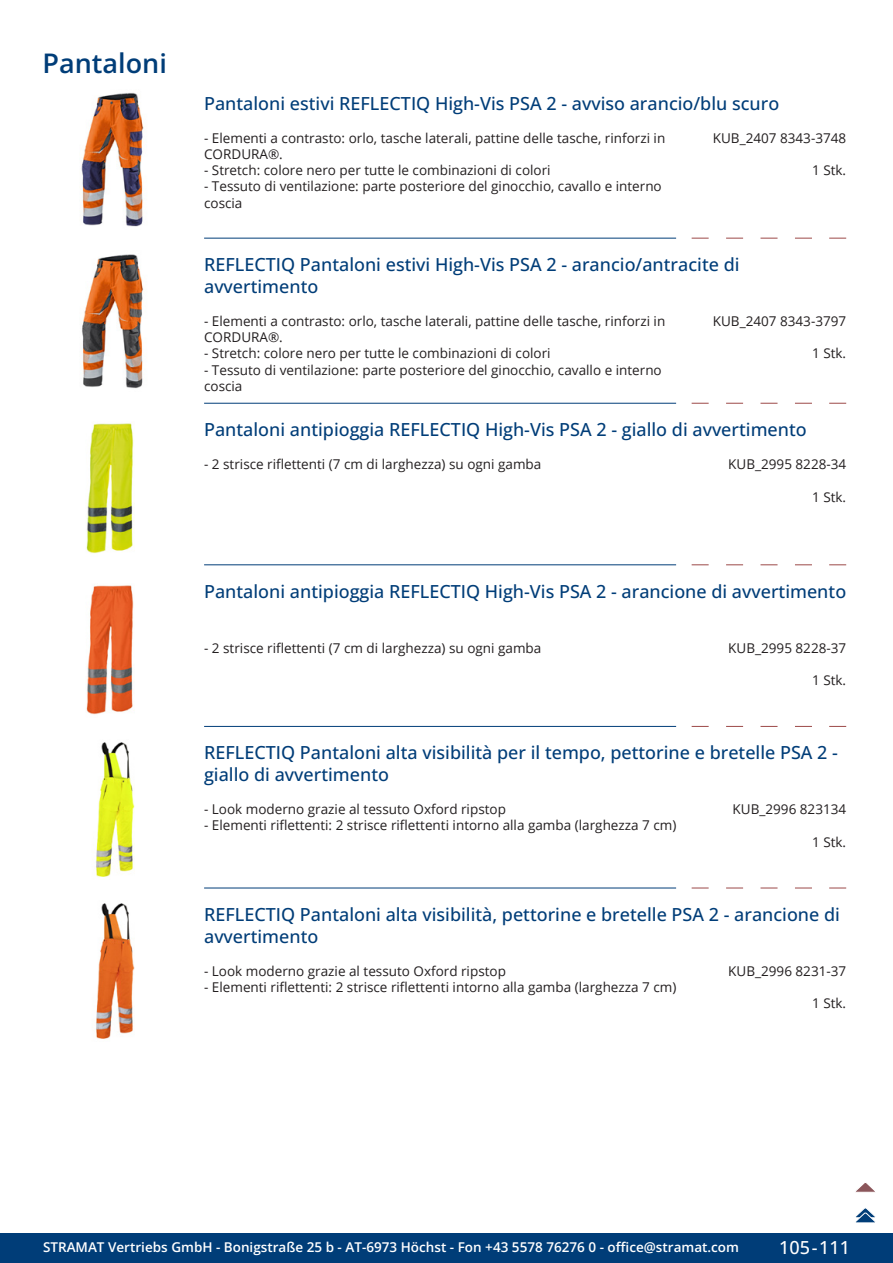
<style>
.page{position:relative;width:893px;height:1263px;background:#fff}
.page>*{position:absolute;margin:0;border:0;box-sizing:border-box;transform-origin:0 0}
.GruppeName{font:600 27px "Open Sans";color:#003d78}
.ArtikelName{font:500 18px/21.6px "Open Sans";color:#003d78}
.t1{font:500 18px "Open Sans";color:#fff}
.Beschreibung{font:13.5px/16.2px "Open Sans";color:#231f20}
.ArtikelNummer{font:13.5px "Open Sans";color:#231f20}
.t2{font:600 13.5px "Open Sans";color:#fff}
</style>
<div class="page">
<div style="left:0;top:1233px;width:893px;height:30px;background:#003d78"></div>
<img style="left:81px;top:93px;width:63px;height:134px">
<img style="left:82px;top:254px;width:62px;height:135px">
<svg style="left:692px;top:238px;width:17px;height:1px"></svg>
<svg style="left:726px;top:238px;width:17px;height:1px"></svg>
<svg style="left:760px;top:238px;width:17px;height:1px"></svg>
<svg style="left:795px;top:238px;width:17px;height:1px"></svg>
<svg style="left:829px;top:238px;width:17px;height:1px"></svg>
<hr style="left:204px;top:238px;width:472px;height:1px;background:#003d78">
<img style="left:86px;top:423px;width:49px;height:131px">
<svg style="left:692px;top:403px;width:17px;height:1px"></svg>
<svg style="left:726px;top:403px;width:17px;height:1px"></svg>
<svg style="left:760px;top:403px;width:17px;height:1px"></svg>
<svg style="left:795px;top:403px;width:17px;height:1px"></svg>
<svg style="left:829px;top:403px;width:17px;height:1px"></svg>
<hr style="left:204px;top:403px;width:472px;height:1px;background:#003d78">
<img style="left:86px;top:585px;width:48px;height:130px">
<svg style="left:692px;top:564px;width:17px;height:1px"></svg>
<svg style="left:726px;top:564px;width:17px;height:1px"></svg>
<svg style="left:760px;top:564px;width:17px;height:1px"></svg>
<svg style="left:795px;top:564px;width:17px;height:1px"></svg>
<svg style="left:829px;top:564px;width:17px;height:1px"></svg>
<hr style="left:204px;top:564px;width:472px;height:1px;background:#003d78">
<img style="left:96px;top:742px;width:39px;height:135px">
<svg style="left:692px;top:726px;width:17px;height:1px"></svg>
<svg style="left:726px;top:726px;width:17px;height:1px"></svg>
<svg style="left:760px;top:726px;width:17px;height:1px"></svg>
<svg style="left:795px;top:726px;width:17px;height:1px"></svg>
<svg style="left:829px;top:726px;width:17px;height:1px"></svg>
<hr style="left:204px;top:726px;width:472px;height:1px;background:#003d78">
<img style="left:96px;top:903px;width:39px;height:136px">
<svg style="left:692px;top:888px;width:17px;height:1px"></svg>
<svg style="left:726px;top:888px;width:17px;height:1px"></svg>
<svg style="left:760px;top:888px;width:17px;height:1px"></svg>
<svg style="left:795px;top:888px;width:17px;height:1px"></svg>
<svg style="left:829px;top:888px;width:17px;height:1px"></svg>
<hr style="left:204px;top:888px;width:472px;height:1px;background:#003d78">
<svg style="left:856px;top:1183px;width:19px;height:9px"></svg>
<svg style="left:855px;top:1208px;width:21px;height:15px"></svg>
<p class="GruppeName" style="left:43px;top:44px;width:126px">Pantaloni</p>
<p class="ArtikelName" style="left:204px;top:92px;width:577px">Pantaloni estivi REFLECTIQ High-Vis PSA 2 - avviso arancio/blu scuro</p>
<p class="Beschreibung" style="left:204px;top:129px;width:463px">- Elementi a contrasto: orlo, tasche laterali, pattine delle tasche, rinforzi in<br>CORDURA®.</p>
<p class="Beschreibung" style="left:204px;top:162px;width:348px">- Stretch: colore nero per tutte le combinazioni di colori</p>
<p class="Beschreibung" style="left:204px;top:178px;width:459px">- Tessuto di ventilazione: parte posteriore del ginocchio, cavallo e interno coscia</p>
<p class="ArtikelNummer" style="left:713px;top:128px;width:135px">KUB_2407 8343-3748</p>
<p class="ArtikelNummer" style="left:812px;top:161px;width:36px">1 Stk.</p>
<p class="ArtikelName" style="left:204px;top:253px;width:537px">REFLECTIQ Pantaloni estivi High-Vis PSA 2 - arancio/antracite di avvertimento</p>
<p class="Beschreibung" style="left:204px;top:313px;width:463px">- Elementi a contrasto: orlo, tasche laterali, pattine delle tasche, rinforzi in<br>CORDURA®.</p>
<p class="Beschreibung" style="left:204px;top:345px;width:348px">- Stretch: colore nero per tutte le combinazioni di colori</p>
<p class="Beschreibung" style="left:204px;top:361px;width:459px">- Tessuto di ventilazione: parte posteriore del ginocchio, cavallo e interno coscia</p>
<p class="ArtikelNummer" style="left:713px;top:312px;width:135px">KUB_2407 8343-3797</p>
<p class="ArtikelNummer" style="left:812px;top:344px;width:36px">1 Stk.</p>
<p class="ArtikelName" style="left:204px;top:418px;width:604px">Pantaloni antipioggia REFLECTIQ High-Vis PSA 2 - giallo di avvertimento</p>
<p class="Beschreibung" style="left:204px;top:456px;width:339px">- 2 strisce riflettenti (7 cm di larghezza) su ogni gamba</p>
<p class="ArtikelNummer" style="left:728px;top:455px;width:119px">KUB_2995 8228-34</p>
<p class="ArtikelNummer" style="left:812px;top:488px;width:36px">1 Stk.</p>
<p class="ArtikelName" style="left:204px;top:580px;width:644px">Pantaloni antipioggia REFLECTIQ High-Vis PSA 2 - arancione di avvertimento</p>
<p class="Beschreibung" style="left:204px;top:639px;width:339px">- 2 strisce riflettenti (7 cm di larghezza) su ogni gamba</p>
<p class="ArtikelNummer" style="left:728px;top:638px;width:119px">KUB_2995 8228-37</p>
<p class="ArtikelNummer" style="left:812px;top:671px;width:36px">1 Stk.</p>
<p class="ArtikelName" style="left:204px;top:742px;width:635px">REFLECTIQ Pantaloni alta visibilità per il tempo, pettorine e bretelle PSA 2 - giallo di avvertimento</p>
<p class="Beschreibung" style="left:204px;top:801px;width:303px">- Look moderno grazie al tessuto Oxford ripstop</p>
<p class="Beschreibung" style="left:204px;top:817px;width:474px">- Elementi riflettenti: 2 strisce riflettenti intorno alla gamba (larghezza 7 cm)</p>
<p class="ArtikelNummer" style="left:733px;top:800px;width:115px">KUB_2996 823134</p>
<p class="ArtikelNummer" style="left:812px;top:832px;width:36px">1 Stk.</p>
<p class="ArtikelName" style="left:204px;top:903px;width:637px">REFLECTIQ Pantaloni alta visibilità, pettorine e bretelle PSA 2 - arancione di avvertimento</p>
<p class="Beschreibung" style="left:204px;top:962px;width:303px">- Look moderno grazie al tessuto Oxford ripstop</p>
<p class="Beschreibung" style="left:204px;top:979px;width:474px">- Elementi riflettenti: 2 strisce riflettenti intorno alla gamba (larghezza 7 cm)</p>
<p class="ArtikelNummer" style="left:728px;top:961px;width:119px">KUB_2996 8231-37</p>
<p class="ArtikelNummer" style="left:812px;top:994px;width:36px">1 Stk.</p>
<p class="t2" style="left:43px;top:1238px;width:698px">STRAMAT Vertriebs GmbH - Bonigstraße 25 b - AT-6973 Höchst - Fon +43 5578 76276 0 - office@stramat.com</p>
<h2 class="t1" style="left:779px;top:1234px;width:72px">105 - 111</h2>
</div>
